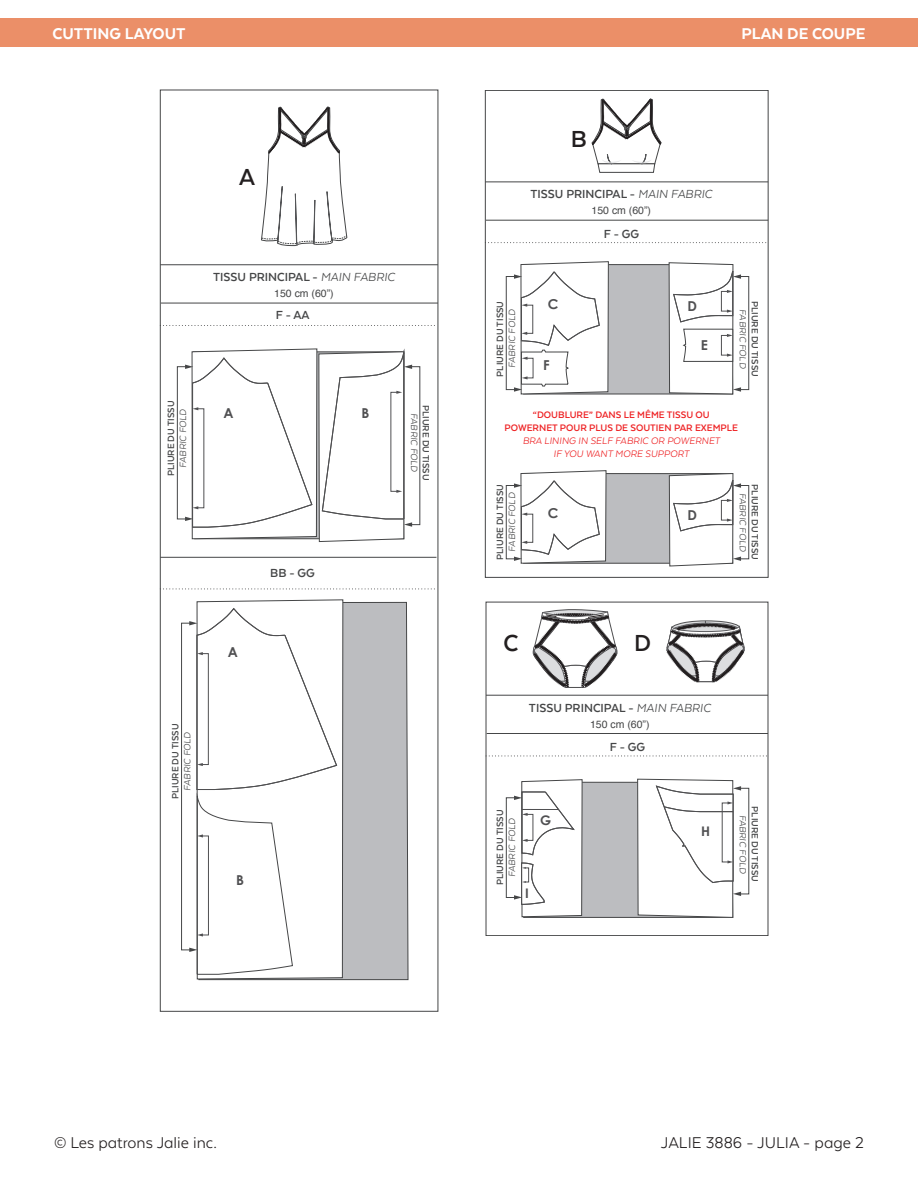
<style>
.page{position:relative;width:918px;height:1188px;background:#fff}
.page>*{position:absolute;margin:0;border:0;box-sizing:border-box;transform-origin:0 0}
.t1{font:700 26.7px "Texta Alt";color:#231f20}
.t2{font:18px "Texta Alt";color:#231f20}
.t3{font:800 18px "Texta Alt";color:#fff}
.t4{font:700 13.65px "Century Gothic";color:#505052}
.t5{font:700 13.5px "Texta Alt";color:#454647}
.t6{font:700 13.2px "Century Gothic";color:#505052}
.t7{font:700 10.8px/13px "Texta Alt";color:#ee2123;text-align:center}
.t8{font:700 10.5px/11.9px "Texta Alt";color:#454647;text-align:center}
.t9{font:10.5px "Helvetica";color:#454647}
.s1{font-family:"Texta";font-weight:400;font-style:italic}
</style>
<div class="page">
<div style="left:0;top:18px;width:918px;height:29px;background:#eb8f68"></div>
<div style="left:344px;top:602px;width:65px;height:378px;background:#bcbdc0"></div>
<svg style="left:196px;top:599px;width:148px;height:381px"></svg>
<svg style="left:160px;top:325px;width:275px;height:1px"></svg>
<svg style="left:160px;top:589px;width:275px;height:1px"></svg>
<hr style="left:160px;top:557px;width:276px;height:1px;background:#454647">
<hr style="left:160px;top:264px;width:278px;height:1px;background:#454647">
<hr style="left:161px;top:303px;width:277px;height:1px;background:#454647">
<div style="left:177px;top:366px;width:10px;height:153px;border:1px solid #454647"></div>
<div style="left:181px;top:623px;width:10px;height:327px;border:1px solid #454647"></div>
<svg style="left:261px;top:89px;width:86px;height:158px"></svg>
<svg style="left:185px;top:348px;width:227px;height:194px"></svg>
<svg style="left:189px;top:607px;width:149px;height:368px"></svg>
<div style="left:485px;top:90px;width:284px;height:488px;border:1px solid #454647"></div>
<svg style="left:485px;top:242px;width:283px;height:1px"></svg>
<hr style="left:485px;top:182px;width:283px;height:1px;background:#454647">
<hr style="left:486px;top:220px;width:282px;height:1px;background:#454647">
<svg style="left:591px;top:90px;width:71px;height:83px"></svg>
<div style="left:739px;top:276px;width:10px;height:114px;border:1px solid #454647"></div>
<div style="left:506px;top:276px;width:10px;height:114px;border:1px solid #454647"></div>
<svg style="left:514px;top:261px;width:227px;height:134px"></svg>
<div style="left:739px;top:485px;width:10px;height:74px;border:1px solid #454647"></div>
<div style="left:506px;top:485px;width:10px;height:74px;border:1px solid #454647"></div>
<svg style="left:514px;top:470px;width:227px;height:97px"></svg>
<svg style="left:533px;top:609px;width:84px;height:79px"></svg>
<svg style="left:667px;top:620px;width:77px;height:63px"></svg>
<div style="left:739px;top:788px;width:10px;height:106px;border:1px solid #454647"></div>
<div style="left:506px;top:797px;width:10px;height:101px;border:1px solid #454647"></div>
<svg style="left:514px;top:778px;width:227px;height:140px"></svg>
<svg style="left:486px;top:756px;width:282px;height:1px"></svg>
<hr style="left:486px;top:695px;width:282px;height:1px;background:#454647">
<hr style="left:487px;top:733px;width:281px;height:1px;background:#454647">
<p class="t3" style="left:52px;top:24px;width:135px">CUTTING LAYOUT</p>
<p class="t3" style="left:741px;top:24px;width:126px">PLAN DE COUPE</p>
<p class="t1" style="left:239px;top:163px;width:17px">A</p>
<p class="t5" style="left:213px;top:271px;width:183px">TISSU PRINCIPAL - <span class="s1">MAIN FABRIC</span></p>
<p class="t9" style="left:274px;top:285px;width:61px">150 cm (60”)</p>
<p class="t5" style="left:276px;top:308px;width:35px">F - AA</p>
<p class="t8" style="left:165px;top:476px;width:77px;rotate:-90deg">PLIURE DU TISSU<br><span class="s1">FABRIC FOLD</span></p>
<p class="t4" style="left:223px;top:404px;width:12px">A</p>
<p class="t4" style="left:361px;top:405px;width:9px">B</p>
<p class="t8" style="left:432px;top:405px;width:77px;rotate:90deg">PLIURE DU TISSU<br><span class="s1">FABRIC FOLD</span></p>
<p class="t8" style="left:169px;top:799px;width:77px;rotate:-90deg">PLIURE DU TISSU<br><span class="s1">FABRIC FOLD</span></p>
<p class="t4" style="left:228px;top:643px;width:12px">A</p>
<p class="t5" style="left:270px;top:566px;width:46px">BB - GG</p>
<p class="t4" style="left:236px;top:871px;width:9px">B</p>
<p class="t1" style="left:571px;top:125px;width:18px">B</p>
<p class="t5" style="left:531px;top:187px;width:183px">TISSU PRINCIPAL - <span class="s1">MAIN FABRIC</span></p>
<p class="t9" style="left:592px;top:202px;width:61px">150 cm (60”)</p>
<p class="t8" style="left:494px;top:377px;width:77px;rotate:-90deg">PLIURE DU TISSU<br><span class="s1">FABRIC FOLD</span></p>
<p class="t4" style="left:548px;top:295px;width:12px">C</p>
<p class="t4" style="left:543px;top:357px;width:8px">F</p>
<p class="t5" style="left:604px;top:227px;width:37px">F - GG</p>
<p class="t4" style="left:687px;top:298px;width:11px">D</p>
<p class="t4" style="left:701px;top:337px;width:9px">E</p>
<p class="t8" style="left:761px;top:301px;width:77px;rotate:90deg">PLIURE DU TISSU<br><span class="s1">FABRIC FOLD</span></p>
<p class="t7" style="left:505px;top:408px;width:235px">“DOUBLURE” DANS LE MÊME TISSU OU<br>POWERNET POUR PLUS DE SOUTIEN PAR EXEMPLE <span class="s1">BRA LINING IN SELF FABRIC OR POWERNET<br>IF YOU WANT MORE SUPPORT</span></p>
<p class="t8" style="left:494px;top:560px;width:77px;rotate:-90deg">PLIURE DU TISSU<br><span class="s1">FABRIC FOLD</span></p>
<p class="t4" style="left:548px;top:504px;width:12px">C</p>
<p class="t4" style="left:687px;top:507px;width:11px">D</p>
<p class="t8" style="left:761px;top:484px;width:77px;rotate:90deg">PLIURE DU TISSU<br><span class="s1">FABRIC FOLD</span></p>
<p class="t1" style="left:504px;top:630px;width:16px">C</p>
<p class="t1" style="left:634px;top:630px;width:18px">D</p>
<p class="t5" style="left:529px;top:701px;width:183px">TISSU PRINCIPAL - <span class="s1">MAIN FABRIC</span></p>
<p class="t9" style="left:590px;top:716px;width:61px">150 cm (60”)</p>
<p class="t5" style="left:610px;top:740px;width:37px">F - GG</p>
<p class="t8" style="left:494px;top:885px;width:77px;rotate:-90deg">PLIURE DU TISSU<br><span class="s1">FABRIC FOLD</span></p>
<p class="t6" style="left:525px;top:885px;width:5px">I</p>
<p class="t6" style="left:540px;top:812px;width:13px">G</p>
<p class="t8" style="left:761px;top:806px;width:77px;rotate:90deg">PLIURE DU TISSU<br><span class="s1">FABRIC FOLD</span></p>
<p class="t6" style="left:701px;top:823px;width:10px">H</p>
<h2 class="t2" style="left:54px;top:1133px;width:164px">© Les patrons Jalie inc.</h2>
<h2 class="t2" style="left:661px;top:1133px;width:205px">JALIE 3886 - JULIA - page 2</h2>
</div>
